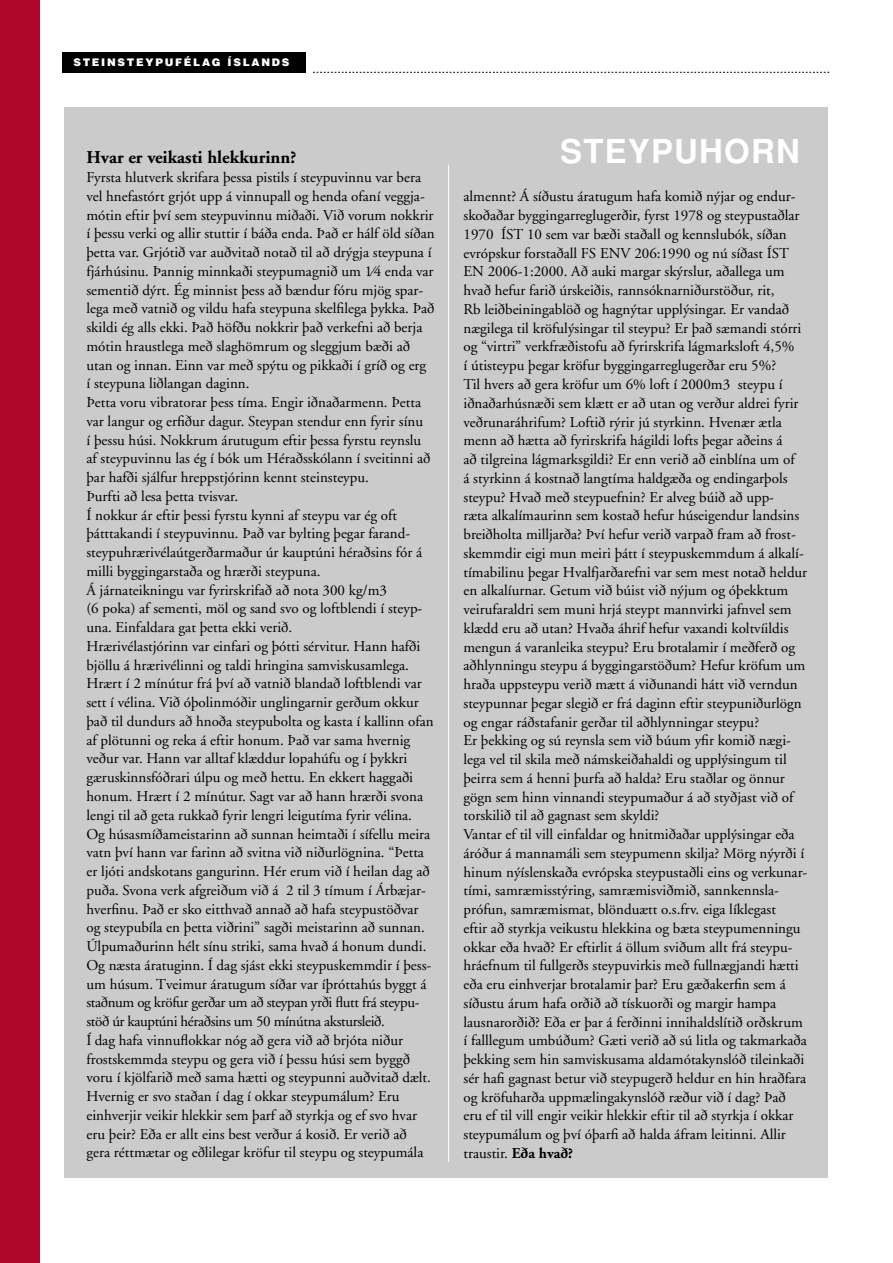
<style>
.page{position:relative;width:893px;height:1263px;background:#fff}
.page>*{position:absolute;margin:0;border:0;box-sizing:border-box;transform-origin:0 0}
.t1{font:700 33px "Helvetica";letter-spacing:.035em;color:#fff}
.t2{font:700 18px "Adobe Garamond";color:#000}
.t3{font:15px/18.8px "Adobe Garamond";color:#000}
.t4{font:900 10.5px "Helvetica";letter-spacing:.165em;color:#fff}
.s1{font-weight:700}
</style>
<div class="page">
<div style="left:62px;top:52px;width:244px;height:20px;background:#000"></div>
<div style="left:0;top:0;width:40px;height:1263px;background:#b0062a"></div>
<svg style="left:313px;top:72px;width:516px;height:1px"></svg>
<div style="left:65px;top:107px;width:763px;height:1070px;background:#cbcbcb"></div>
<hr style="left:448px;top:165px;width:1px;height:997px;background:#fff">
<p class="t4" style="left:73px;top:55px;width:217px">STEINSTEYPUFÉLAG ÍSLANDS</p>
<p class="t2" style="left:86px;top:148px;width:211px">Hvar er veikasti hlekkurinn?</p>
<p class="t3" style="left:86px;top:168px;width:350px">Fyrsta hlutverk skrifara þessa pistils í steypuvinnu var bera vel hnefastórt grjót upp á vinnupall og henda ofaní veggja&shy;mótin eftir því sem steypuvinnu miðaði. Við vorum nokkrir í þessu verki og allir stuttir í báða enda. Það er hálf öld síðan þetta var. Grjótið var auðvitað notað til að drýgja steypuna í fjárhúsinu. Þannig minnkaði steypumagnið um 1⁄4 enda var sementið dýrt. Ég minnist þess að bændur fóru mjög spar&shy;lega með vatnið og vildu hafa steypuna skelfilega þykka. Það skildi ég alls ekki. Það höfðu nokkrir það verkefni að berja mótin hraustlega með slaghömrum og sleggjum bæði að utan og innan. Einn var með spýtu og pikkaði í gríð og erg<br>í steypuna liðlangan daginn.<br>Þetta voru vibratorar þess tíma. Engir iðnaðarmenn. Þetta var langur og erfiður dagur. Steypan stendur enn fyrir sínu<br>í þessu húsi. Nokkrum árutugum eftir þessa fyrstu reynslu af steypuvinnu las ég í bók um Héraðsskólann í sveitinni að þar hafði sjálfur hreppstjórinn kennt steinsteypu.<br>Þurfti að lesa þetta tvisvar.<br>Í nokkur ár eftir þessi fyrstu kynni af steypu var ég oft þátttakandi í steypuvinnu. Það var bylting þegar farand&shy;steypuhrærivélaútgerðarmaður úr kauptúni héraðsins fór á milli byggingarstaða og hrærði steypuna.<br>Á járnateikningu var fyrirskrifað að nota 300 kg/m3<br>(6 poka) af sementi, möl og sand svo og loftblendi í steyp&shy;una. Einfaldara gat þetta ekki verið.<br>Hrærivélastjórinn var einfari og þótti sérvitur. Hann hafði bjöllu á hrærivélinni og taldi hringina samviskusamlega.<br>Hrært í 2 mínútur frá því að vatnið blandað loftblendi var sett í vélina. Við óþolinmóðir unglingarnir gerðum okkur það til dundurs að hnoða steypubolta og kasta í kallinn ofan af plötunni og reka á eftir honum. Það var sama hvernig veður var. Hann var alltaf klæddur lopahúfu og í þykkri gæruskinnsfóðrari úlpu og með hettu. En ekkert haggaði honum. Hrært í 2 mínútur. Sagt var að hann hrærði svona lengi til að geta rukkað fyrir lengri leigutíma fyrir vélina.<br>Og húsasmíðameistarinn að sunnan heimtaði í sífellu meira vatn því hann var farinn að svitna við niðurlögnina. “Þetta er ljóti andskotans gangurinn. Hér erum við í heilan dag að puða. Svona verk afgreiðum við á 2 til 3 tímum í Árbæjar&shy;hverfinu. Það er sko eitthvað annað að hafa steypustöðvar og steypubíla en þetta viðrini” sagði meistarinn að sunnan.<br>Úlpumaðurinn hélt sínu striki, sama hvað á honum dundi.<br>Og næsta áratuginn. Í dag sjást ekki steypuskemmdir í þess&shy;um húsum. Tveimur áratugum síðar var íþróttahús byggt á staðnum og kröfur gerðar um að steypan yrði flutt frá steypu&shy;stöð úr kauptúni héraðsins um 50 mínútna akstursleið.<br>Í dag hafa vinnuflokkar nóg að gera við að brjóta niður frostskemmda steypu og gera við í þessu húsi sem byggð voru í kjölfarið með sama hætti og steypunni auðvitað dælt.<br>Hvernig er svo staðan í dag í okkar steypumálum? Eru einhverjir veikir hlekkir sem þarf að styrkja og ef svo hvar eru þeir? Eða er allt eins best verður á kosið. Er verið að<br>gera réttmætar og eðlilegar kröfur til steypu og steypumála</p>
<h1 class="t1" style="left:560px;top:132px;width:241px">STEYPUHORN</h1>
<p class="t3" style="left:463px;top:188px;width:345px">almennt? Á síðustu áratugum hafa komið nýjar og endur&shy;skoðaðar byggingarreglugerðir, fyrst 1978 og steypustaðlar 1970 ÍST 10 sem var bæði staðall og kennslubók, síðan evrópskur forstaðall FS ENV 206:1990 og nú síðast ÍST EN 2006-1:2000. Að auki margar skýrslur, aðallega um hvað hefur farið úrskeiðis, rannsóknarniðurstöður, rit,<br>Rb leiðbeiningablöð og hagnýtar upplýsingar. Er vandað nægilega til kröfulýsingar til steypu? Er það sæmandi stórri og “virtri” verkfræðistofu að fyrirskrifa lágmarksloft 4,5%<br>í útisteypu þegar kröfur byggingarreglugerðar eru 5%?<br>Til hvers að gera kröfur um 6% loft í 2000m3 steypu í iðnaðarhúsnæði sem klætt er að utan og verður aldrei fyrir veðrunaráhrifum? Loftið rýrir jú styrkinn. Hvenær ætla menn að hætta að fyrirskrifa hágildi lofts þegar aðeins á<br>að tilgreina lágmarksgildi? Er enn verið að einblína um of<br>á styrkinn á kostnað langtíma haldgæða og endingarþols steypu? Hvað með steypuefnin? Er alveg búið að upp-<br>ræta alkalímaurinn sem kostað hefur húseigendur landsins breiðholta milljarða? Því hefur verið varpað fram að frost&shy;skemmdir eigi mun meiri þátt í steypuskemmdum á alkalí&shy;tímabilinu þegar Hvalfjarðarefni var sem mest notað heldur en alkalíurnar. Getum við búist við nýjum og óþekktum veirufaraldri sem muni hrjá steypt mannvirki jafnvel sem klædd eru að utan? Hvaða áhrif hefur vaxandi koltvíildis mengun á varanleika steypu? Eru brotalamir í meðferð og aðhlynningu steypu á byggingarstöðum? Hefur kröfum um hraða uppsteypu verið mætt á viðunandi hátt við verndun steypunnar þegar slegið er frá daginn eftir steypuniðurlögn og engar ráðstafanir gerðar til aðhlynningar steypu?<br>Er þekking og sú reynsla sem við búum yfir komið nægi&shy;lega vel til skila með námskeiðahaldi og upplýsingum til þeirra sem á henni þurfa að halda? Eru staðlar og önnur gögn sem hinn vinnandi steypumaður á að styðjast við of torskilið til að gagnast sem skyldi?<br>Vantar ef til vill einfaldar og hnitmiðaðar upplýsingar eða áróður á mannamáli sem steypumenn skilja? Mörg nýyrði í hinum nýíslenskaða evrópska steypustaðli eins og verkunar&shy;tími, samræmisstýring, samræmisviðmið, sannkennsla&shy;prófun, samræmismat, blönduætt o.s.frv. eiga líklegast<br>eftir að styrkja veikustu hlekkina og bæta steypumenningu okkar eða hvað? Er eftirlit á öllum sviðum allt frá steypu&shy;hráefnum til fullgerðs steypuvirkis með fullnægjandi hætti eða eru einhverjar brotalamir þar? Eru gæðakerfin sem á síðustu árum hafa orðið að tískuorði og margir hampa lausnarorðið? Eða er þar á ferðinni innihaldslítið orðskrum í falllegum umbúðum? Gæti verið að sú litla og takmarkaða þekking sem hin samviskusama aldamótakynslóð tileinkaði sér hafi gagnast betur við steypugerð heldur en hin hraðfara og kröfuharða uppmælingakynslóð ræður við í dag? Það eru ef til vill engir veikir hlekkir eftir til að styrkja í okkar steypumálum og því óþarfi að halda áfram leitinni. Allir traustir. <span class="s1">Eða hvað?</span></p>
</div>
